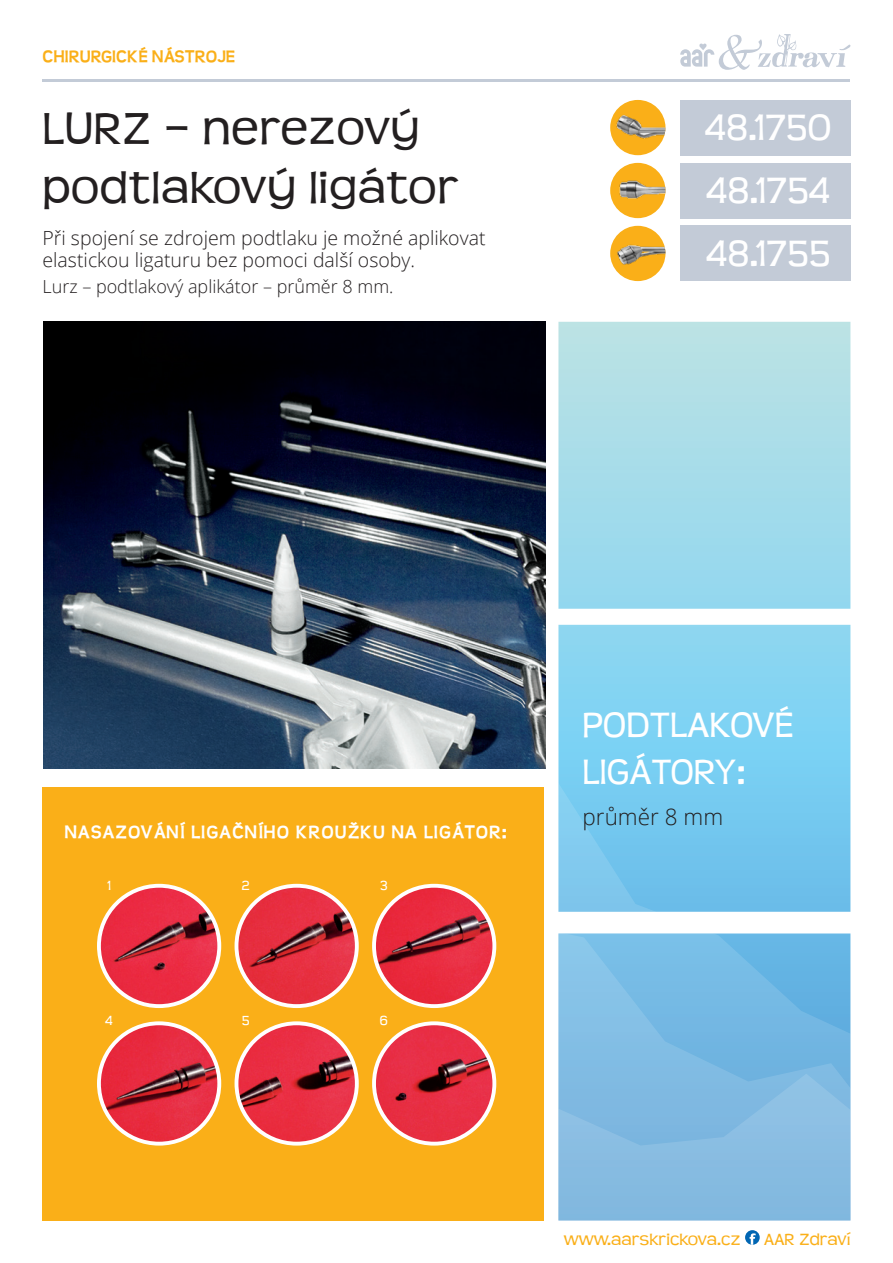
<style>
.page{position:relative;width:893px;height:1263px;background:#fff}
.page>*{position:absolute;margin:0;border:0;box-sizing:border-box;transform-origin:0 0}
.t1{font:49.5px/59.4px "Teen";letter-spacing:.01em;color:#231f20}
.t2{font:40.5px/63px "Teen";color:#fff;text-align:justify}
.t3{font:39px/46.8px "Teen";color:#fff}
.t4{font:300 22.5px "Open Sans";color:#231f20}
.t5{font:300 19.5px/22.5px "Open Sans";color:#231f20}
.t6{font:700 19.35px "Teen";letter-spacing:.05em;color:#fff}
.t7{font:300 18px "Open Sans";color:#231f20}
.t8{font:18px "Teen";color:#faaf18}
.t9{font:700 18px "Teen";color:#faaf18}
.t10{font:14.55px "Teen";color:#fff}
</style>
<div class="page">
<div style="left:43px;top:787px;width:501px;height:433px;background:#faaf18"></div>
<svg style="left:680px;top:34px;width:171px;height:36px"></svg>
<svg style="left:558px;top:322px;width:292px;height:259px;background:#a9dde8"></svg>
<svg style="left:558px;top:581px;width:292px;height:331px;background:#84d0f0"></svg>
<svg style="left:558px;top:933px;width:292px;height:141px;background:#76bae4"></svg>
<svg style="left:558px;top:1074px;width:292px;height:146px;background:#84bae1"></svg>
<img style="left:43px;top:322px;width:502px;height:446px">
<hr style="left:43px;top:79px;width:807px;height:2px;background:#c3cbd7">
<div style="left:680px;top:100px;width:170px;height:55px;background:#c3cbd7"></div>
<div style="left:680px;top:163px;width:170px;height:55px;background:#c3cbd7"></div>
<div style="left:680px;top:226px;width:170px;height:55px;background:#c3cbd7"></div>
<svg style="left:745px;top:1230px;width:15px;height:15px"></svg>
<svg style="left:750px;top:1233px;width:6px;height:12px"></svg>
<img style="left:610px;top:100px;width:55px;height:55px;border-radius:28px">
<img style="left:610px;top:163px;width:55px;height:55px;border-radius:28px">
<img style="left:610px;top:226px;width:55px;height:55px;border-radius:28px">
<img style="left:99px;top:886px;width:120px;height:120px;border-radius:60px">
<div style="left:97px;top:884px;width:124px;height:124px;border:4px solid #fff;border-radius:50%"></div>
<img style="left:99px;top:1023px;width:120px;height:121px;border-radius:60px">
<div style="left:97px;top:1021px;width:124px;height:124px;border:4px solid #fff;border-radius:50%"></div>
<img style="left:236px;top:886px;width:121px;height:120px;border-radius:60px">
<div style="left:235px;top:884px;width:124px;height:124px;border:4px solid #fff;border-radius:50%"></div>
<img style="left:236px;top:1023px;width:121px;height:121px;border-radius:60px">
<div style="left:235px;top:1021px;width:124px;height:124px;border:4px solid #fff;border-radius:50%"></div>
<img style="left:374px;top:886px;width:120px;height:120px;border-radius:60px">
<div style="left:372px;top:884px;width:124px;height:124px;border:4px solid #fff;border-radius:50%"></div>
<img style="left:374px;top:1023px;width:120px;height:121px;border-radius:60px">
<div style="left:372px;top:1021px;width:124px;height:124px;border:4px solid #fff;border-radius:50%"></div>
<p class="t9" style="left:43px;top:46px;width:194px">CHIRURGICKÉ NÁSTROJE</p>
<h1 class="t1" style="left:43px;top:100px;width:418px">LURZ – nerezový podtlakový ligátor</h1>
<p class="t5" style="left:43px;top:226px;width:445px">Při spojení se zdrojem podtlaku je možné aplikovat elastickou ligaturu bez pomoci další osoby.</p>
<p class="t7" style="left:43px;top:274px;width:352px">Lurz – podtlakový aplikátor – průměr 8 mm.</p>
<h2 class="t2" style="left:705px;top:97px;width:128px">48.1750<br>48.1754<br>48.1755</h2>
<p class="t6" style="left:65px;top:821px;width:444px">NASAZOVÁNÍ LIGAČNÍHO KROUŽKU NA LIGÁTOR:</p>
<p class="t10" style="left:107px;top:877px;width:5px">1</p>
<p class="t10" style="left:105px;top:1012px;width:9px">4</p>
<p class="t10" style="left:241px;top:877px;width:10px">2</p>
<p class="t10" style="left:242px;top:1012px;width:9px">5</p>
<p class="t10" style="left:380px;top:877px;width:9px">3</p>
<p class="t10" style="left:380px;top:1012px;width:10px">6</p>
<h3 class="t3" style="left:583px;top:702px;width:213px">PODTLAKOVÉ<br>LIGÁTORY:</h3>
<p class="t4" style="left:583px;top:801px;width:142px">průměr 8 mm</p>
<p class="t8" style="left:564px;top:1229px;width:178px">www.aarskrickova.cz</p>
<p class="t8" style="left:764px;top:1229px;width:88px">AAR Zdraví</p>
</div>
